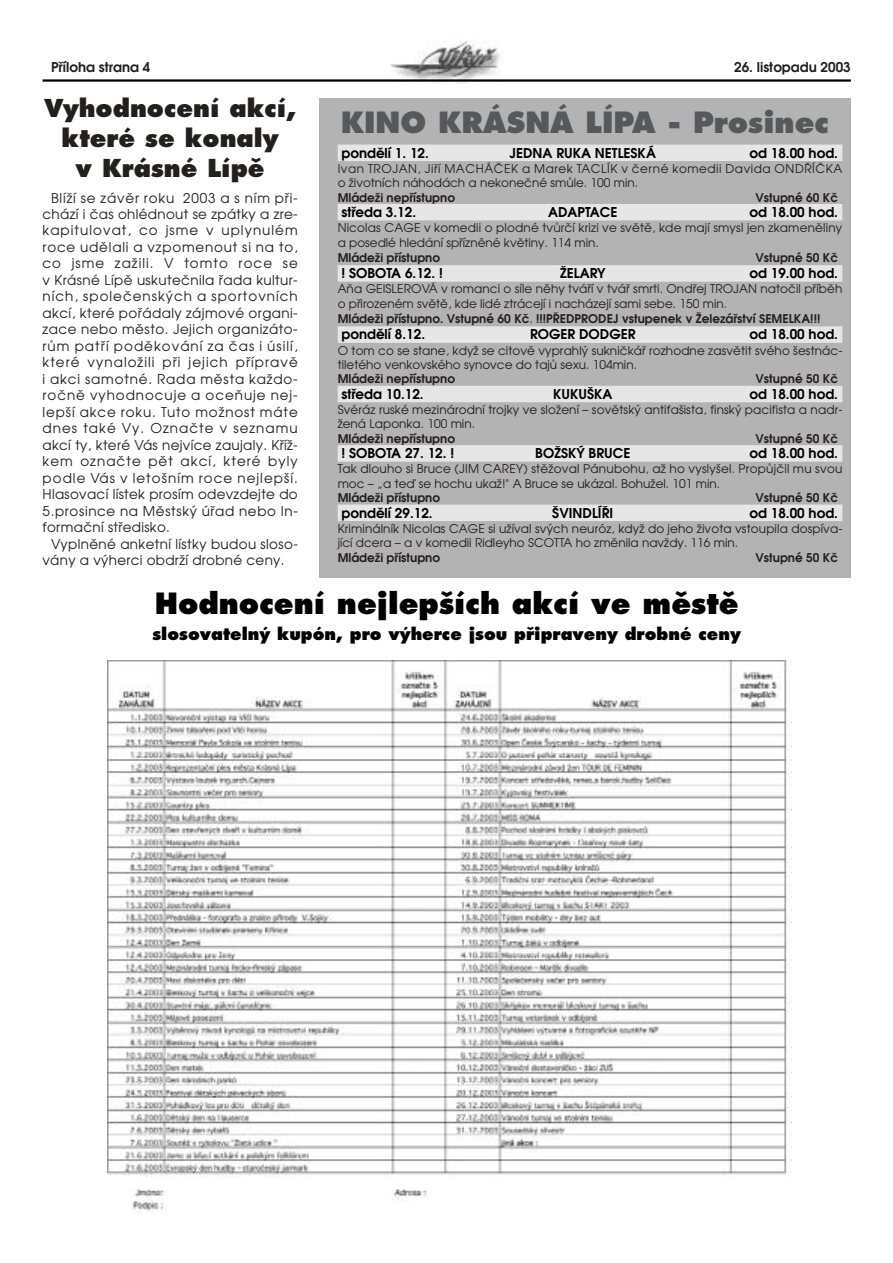
<style>
.page{position:relative;width:893px;height:1263px;background:#fff}
.page>*{position:absolute;margin:0;border:0;box-sizing:border-box;transform-origin:0 0}
.t1{font:800 28.5px "Futura CE";color:#000}
.t2{font:800 28.5px "Futura CE";color:#57585b}
.t3{font:800 24px/29.7px "Futura CE";color:#231f1f;text-align:center}
.t4{font:800 16.5px "Futura CE";color:#000}
.t5{font:13.5px/16.5px "Avant Garde CE";letter-spacing:.025em;color:#231f1f;text-align:justify}
.t6{font:600 13.5px "Avant Garde CE";color:#000}
.t7{font:600 13.5px "Avant Garde CE";color:#231f1f}
.t8{font:12px/14.4px "Avant Garde CE";letter-spacing:.005em;color:#231f1f}
.t9{font:600 12px "Avant Garde CE";color:#231f1f}
.t10{font:12px/14.4px "Avant Garde CE";letter-spacing:.045em;color:#231f1f}
.s1{font-weight:600}
</style>
<div class="page">
<img style="left:390px;top:40px;width:111px;height:44px">
<hr style="left:43px;top:79px;width:807px;height:3px;background:#000">
<div style="left:319px;top:98px;width:531px;height:479px;background:#b3b3b3"></div>
<div style="left:337px;top:145px;width:505px;height:16px;background:#e6e6e6"></div>
<div style="left:337px;top:204px;width:505px;height:16px;background:#e6e6e6"></div>
<div style="left:337px;top:265px;width:505px;height:17px;background:#e6e6e6"></div>
<div style="left:337px;top:326px;width:505px;height:17px;background:#e6e6e6"></div>
<div style="left:337px;top:386px;width:505px;height:16px;background:#e6e6e6"></div>
<div style="left:337px;top:445px;width:505px;height:17px;background:#e6e6e6"></div>
<div style="left:337px;top:505px;width:505px;height:16px;background:#e6e6e6"></div>
<img style="left:108px;top:661px;width:683px;height:550px">
<p class="t7" style="left:51px;top:62px;width:101px">Pfiíloha strana 4</p>
<p class="t7" style="left:734px;top:62px;width:118px">26. listopadu 2003</p>
<h2 class="t3" style="left:44px;top:96px;width:254px">Vyhodnocení akcí, které se konaly<br>v Krásné Lípû</h2>
<p class="t5" style="left:43px;top:191px;width:257px;text-indent:9px">BlíÏí se závûr roku 2003 a s ním pfii&shy;chází i ãas ohlédnout se zpátky a zre&shy;kapitulovat, co jsme v uplynulém roce udûlali a vzpomenout si na to, co jsme zaÏili. V tomto roce se v Krásné Lípû uskuteãnila fiada kultur&shy;ních, spoleãensk˘ch a sportovních akcí, které pofiádaly zájmové organi&shy;zace nebo mûsto. Jejich organizáto&shy;rÛm patfií podûkování za ãas i úsilí, které vynaloÏili pfii jejich pfiípravû i akci samotné. Rada mûsta kaÏdo&shy;roãnû vyhodnocuje a oceÀuje nej&shy;lep‰í akce roku. Tuto moÏnost máte dnes také Vy. Oznaãte v seznamu akcí ty, které Vás nejvíce zaujaly. KfiíÏ&shy;kem oznaãte pût akcí, které byly podle Vás v leto‰ním roce nejlep‰í.<br>Hlasovací lístek prosím odevzdejte do 5.prosince na Mûstsk˘ úfiad nebo In&shy;formaãní stfiedisko.</p>
<p class="t5" style="left:43px;top:537px;width:257px;text-indent:9px">Vyplnûné anketní lístky budou sloso&shy;vány a v˘herci obdrÏí drobné ceny.</p>
<h1 class="t2" style="left:340px;top:110px;width:490px">KINO KRÁSNÁ LÍPA - Prosinec</h1>
<p class="t6" style="left:341px;top:148px;width:89px">pondûlí 1. 12.</p>
<p class="t6" style="left:509px;top:148px;width:148px">JEDNA RUKA NETLESKÁ</p>
<p class="t6" style="left:749px;top:148px;width:90px">od 18.00 hod.</p>
<p class="t10" style="left:337px;top:162px;width:506px">Ivan TROJAN, Jifií MACHÁâEK a Marek TACLÍK v ãerné komedii Davida OND¤ÍâKA o Ïivotních náhodách a nekoneãné smÛle. 100 min.</p>
<p class="t9" style="left:337px;top:193px;width:119px">MládeÏi nepfiístupno</p>
<p class="t9" style="left:755px;top:193px;width:84px">Vstupné 60 Kã</p>
<p class="t6" style="left:341px;top:207px;width:76px">stfieda 3.12.</p>
<p class="t6" style="left:548px;top:207px;width:71px">ADAPTACE</p>
<p class="t6" style="left:749px;top:207px;width:90px">od 18.00 hod.</p>
<p class="t8" style="left:337px;top:222px;width:506px">Nicolas CAGE v komedii o plodné tvÛrãí krizi ve svûtû, kde mají smysl jen zkamenûliny a posedlé hledání spfiíznûné kvûtiny. 114 min.</p>
<p class="t9" style="left:337px;top:253px;width:104px">MládeÏi pfiístupno</p>
<p class="t9" style="left:755px;top:253px;width:84px">Vstupné 50 Kã</p>
<p class="t6" style="left:341px;top:268px;width:103px">! SOBOTA 6.12. !</p>
<p class="t6" style="left:560px;top:268px;width:47px">ÎELARY</p>
<p class="t6" style="left:749px;top:268px;width:90px">od 19.00 hod.</p>
<p class="t8" style="left:337px;top:283px;width:506px;line-height:15px">AÀa GEISLEROVÁ v romanci o síle nûhy tváfií v tváfi smrti. Ondfiej TROJAN natoãil pfiíbûh o pfiirozeném svûtû, kde lidé ztrácejí i nacházejí sami sebe. 150 min.<br><span class="s1">MládeÏi pfiístupno. Vstupné 60 Kã</span>. <span class="s1">!!!P¤EDPRODEJ vstupenek v Îelezáfiství SEMELKA!!!</span></p>
<p class="t6" style="left:341px;top:329px;width:85px">pondûlí 8.12.</p>
<p class="t6" style="left:530px;top:329px;width:107px">ROGER DODGER</p>
<p class="t6" style="left:749px;top:329px;width:90px">od 18.00 hod.</p>
<p class="t8" style="left:337px;top:344px;width:506px">O tom co se stane, kdyÏ se citovû vyprahl˘ sukniãkáfi rozhodne zasvûtit svého ‰estnác&shy;tiletého venkovského synovce do tajÛ sexu. 104min.</p>
<p class="t9" style="left:337px;top:374px;width:119px">MládeÏi nepfiístupno</p>
<p class="t9" style="left:755px;top:374px;width:84px">Vstupné 50 Kã</p>
<p class="t6" style="left:341px;top:389px;width:84px">stfieda 10.12.</p>
<p class="t6" style="left:553px;top:389px;width:61px">KUKU·KA</p>
<p class="t6" style="left:749px;top:389px;width:90px">od 18.00 hod.</p>
<p class="t8" style="left:337px;top:404px;width:506px">Svéráz ruské mezinárodní trojky ve sloÏení – sovûtsk˘ antifa‰ista, finsk˘ pacifista a nadr-<br>Ïená Laponka. 100 min.</p>
<p class="t9" style="left:337px;top:434px;width:119px">MládeÏi nepfiístupno</p>
<p class="t9" style="left:755px;top:434px;width:84px">Vstupné 50 Kã</p>
<p class="t6" style="left:341px;top:448px;width:114px">! SOBOTA 27. 12. !</p>
<p class="t6" style="left:535px;top:448px;width:97px">BOÎSK¯ BRUCE</p>
<p class="t6" style="left:749px;top:448px;width:90px">od 18.00 hod.</p>
<p class="t8" style="left:337px;top:463px;width:506px">Tak dlouho si Bruce (JIM CAREY) stûÏoval Pánubohu, aÏ ho vysly‰el. PropÛjãil mu svou moc – „a teì se hochu ukaÏ!" A Bruce se ukázal. BohuÏel. 101 min.</p>
<p class="t9" style="left:337px;top:493px;width:104px">MládeÏi pfiístupno</p>
<p class="t9" style="left:755px;top:493px;width:84px">Vstupné 50 Kã</p>
<p class="t6" style="left:341px;top:508px;width:93px">pondûlí 29.12.</p>
<p class="t6" style="left:552px;top:508px;width:62px">·VINDLÍ¤I</p>
<p class="t6" style="left:749px;top:508px;width:90px">od 18.00 hod.</p>
<p class="t8" style="left:337px;top:522px;width:506px">Kriminálník Nicolas CAGE si uÏíval sv˘ch neuróz, kdyÏ do jeho Ïivota vstoupila dospíva&shy;jící dcera – a v komedii Ridleyho SCOTTA ho zmûnila navÏdy. 116 min.</p>
<p class="t9" style="left:337px;top:553px;width:104px">MládeÏi pfiístupno</p>
<p class="t9" style="left:755px;top:553px;width:84px">Vstupné 50 Kã</p>
<h1 class="t1" style="left:155px;top:591px;width:585px">Hodnocení nejlep‰ích akcí ve mûstû</h1>
<h3 class="t4" style="left:152px;top:626px;width:590px">slosovateln˘ kupón, pro v˘herce jsou pfiipraveny drobné ceny</h3>
</div>
